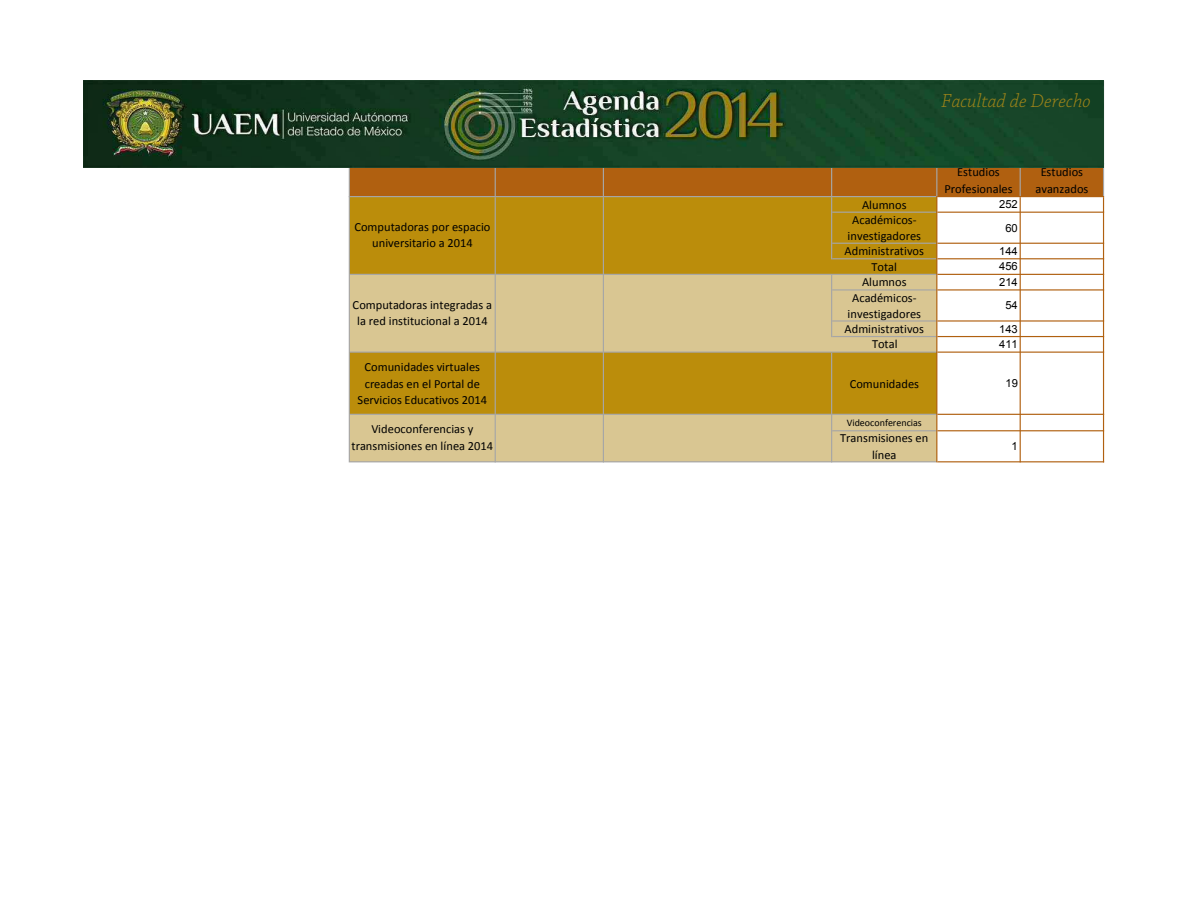
<style>
.page{position:relative;width:1188px;height:918px;background:#fff}
.page>*{position:absolute;margin:0;border:0;box-sizing:border-box;transform-origin:0 0}
.t1{font:italic 300 19.95px "Chaparral Pro";color:#9c8319}
.t2{font:12.45px/16.5px "Calibri";color:#000;text-align:center}
.t3{font:11.25px "Arial";color:#000}
.t4{font:10.05px "Calibri";color:#000}
</style>
<div class="page">
<div style="left:349px;top:164px;width:755px;height:33px;background:#b06010"></div>
<hr style="left:831px;top:81px;width:1px;height:116px;background:#a6a6a6">
<hr style="left:936px;top:82px;width:1px;height:115px;background:#a6a6a6">
<hr style="left:1020px;top:82px;width:1px;height:115px;background:#a6a6a6">
<hr style="left:1103px;top:82px;width:1px;height:115px;background:#a6a6a6">
<hr style="left:349px;top:163px;width:1px;height:34px;background:#a6a6a6">
<hr style="left:495px;top:164px;width:1px;height:33px;background:#a6a6a6">
<hr style="left:603px;top:164px;width:1px;height:33px;background:#a6a6a6">
<img style="left:84px;top:81px;width:1020px;height:86px">
<div style="left:349px;top:197px;width:588px;height:77px;background:#bb8d0b"></div>
<div style="left:349px;top:274px;width:588px;height:78px;background:#d9c692"></div>
<div style="left:349px;top:352px;width:588px;height:62px;background:#bb8d0b"></div>
<div style="left:349px;top:414px;width:588px;height:48px;background:#d9c692"></div>
<hr style="left:350px;top:196px;width:586px;height:1px;background:#a6a6a6">
<hr style="left:832px;top:212px;width:104px;height:1px;background:#a6a6a6">
<hr style="left:832px;top:243px;width:104px;height:1px;background:#a6a6a6">
<hr style="left:832px;top:258px;width:104px;height:1px;background:#a6a6a6">
<hr style="left:831px;top:197px;width:1px;height:62px;background:#a6a6a6">
<hr style="left:350px;top:274px;width:586px;height:1px;background:#a6a6a6">
<hr style="left:832px;top:289px;width:104px;height:2px;background:#a6a6a6">
<hr style="left:832px;top:320px;width:104px;height:2px;background:#a6a6a6">
<hr style="left:832px;top:336px;width:104px;height:1px;background:#a6a6a6">
<hr style="left:831px;top:275px;width:1px;height:62px;background:#a6a6a6">
<hr style="left:350px;top:352px;width:586px;height:1px;background:#a6a6a6">
<hr style="left:350px;top:414px;width:586px;height:1px;background:#a6a6a6">
<hr style="left:832px;top:430px;width:104px;height:1px;background:#a6a6a6">
<hr style="left:350px;top:461px;width:586px;height:1px;background:#a6a6a6">
<hr style="left:349px;top:196px;width:1px;height:266px;background:#a6a6a6">
<hr style="left:495px;top:197px;width:1px;height:265px;background:#a6a6a6">
<hr style="left:603px;top:197px;width:1px;height:265px;background:#a6a6a6">
<hr style="left:831px;top:353px;width:1px;height:109px;background:#a6a6a6">
<hr style="left:936px;top:196px;width:1px;height:266px;background:#b06010">
<hr style="left:1020px;top:197px;width:1px;height:265px;background:#b06010">
<hr style="left:1103px;top:197px;width:1px;height:265px;background:#b06010">
<hr style="left:937px;top:196px;width:167px;height:1px;background:#b06010">
<hr style="left:937px;top:212px;width:167px;height:1px;background:#b06010">
<hr style="left:937px;top:243px;width:167px;height:1px;background:#b06010">
<hr style="left:937px;top:258px;width:167px;height:1px;background:#b06010">
<hr style="left:937px;top:274px;width:167px;height:1px;background:#b06010">
<hr style="left:937px;top:289px;width:167px;height:2px;background:#b06010">
<hr style="left:937px;top:320px;width:167px;height:2px;background:#b06010">
<hr style="left:937px;top:336px;width:167px;height:1px;background:#b06010">
<hr style="left:937px;top:352px;width:167px;height:1px;background:#b06010">
<hr style="left:937px;top:414px;width:167px;height:1px;background:#b06010">
<hr style="left:937px;top:430px;width:167px;height:1px;background:#b06010">
<hr style="left:937px;top:461px;width:167px;height:1px;background:#b06010">
<p class="t2" style="left:354px;top:219px;width:138px">Computadoras por espacio universitario a 2014</p>
<p class="t2" style="left:353px;top:297px;width:141px">Computadoras integradas a la red institucional a 2014</p>
<p class="t2" style="left:358px;top:360px;width:131px">Comunidades virtuales creadas en el Portal de<br>Servicios Educativos 2014</p>
<p class="t2" style="left:352px;top:422px;width:143px">Videoconferencias y transmisiones en línea 2014</p>
<h1 class="t1" style="left:942px;top:93px;width:151px">Facultad de Derecho</h1>
<p class="t2" style="left:945px;top:165px;width:70px">Estudios<br>Profesionales</p>
<p class="t2" style="left:1035px;top:165px;width:54px">Estudios avanzados</p>
<p class="t2" style="left:862px;top:197px;width:46px">Alumnos</p>
<p class="t3" style="left:999px;top:198px;width:20px">252</p>
<p class="t2" style="left:848px;top:212px;width:75px">Académicos&shy;investigadores</p>
<p class="t3" style="left:1005px;top:221px;width:14px">60</p>
<p class="t2" style="left:845px;top:244px;width:81px">Administrativos</p>
<p class="t3" style="left:999px;top:245px;width:20px">144</p>
<p class="t2" style="left:872px;top:260px;width:27px">Total</p>
<p class="t3" style="left:999px;top:260px;width:20px">456</p>
<p class="t2" style="left:862px;top:275px;width:46px">Alumnos</p>
<p class="t3" style="left:999px;top:276px;width:20px">214</p>
<p class="t2" style="left:848px;top:290px;width:75px">Académicos&shy;investigadores</p>
<p class="t3" style="left:1005px;top:299px;width:14px">54</p>
<p class="t2" style="left:845px;top:322px;width:81px">Administrativos</p>
<p class="t3" style="left:999px;top:322px;width:20px">143</p>
<p class="t2" style="left:872px;top:337px;width:27px">Total</p>
<p class="t3" style="left:999px;top:338px;width:20px">411</p>
<p class="t2" style="left:850px;top:376px;width:71px">Comunidades</p>
<p class="t3" style="left:1006px;top:377px;width:14px">19</p>
<p class="t4" style="left:847px;top:419px;width:77px">Videoconferencias</p>
<p class="t2" style="left:840px;top:431px;width:90px">Transmisiones en línea</p>
<p class="t3" style="left:1012px;top:440px;width:8px">1</p>
</div>
